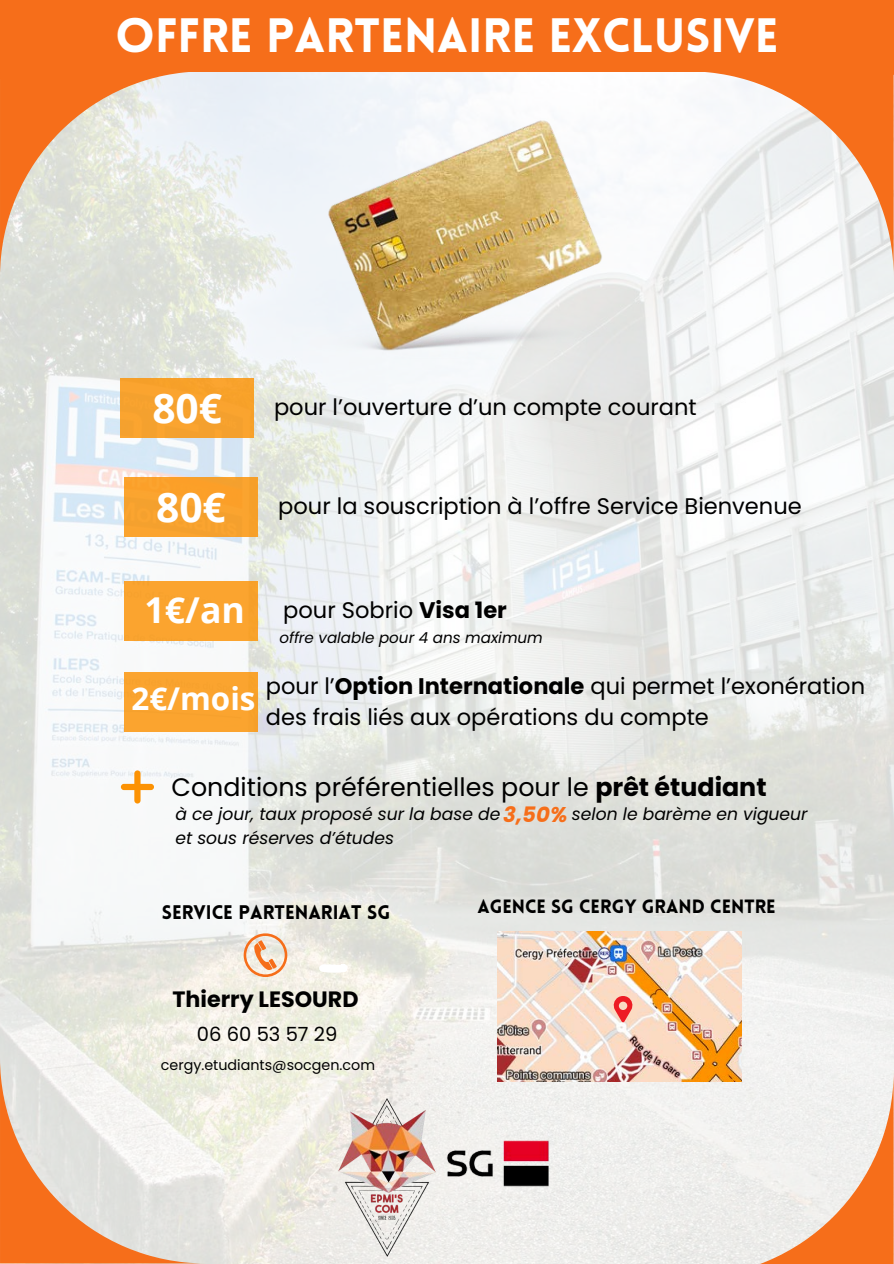
<style>
.page{position:relative;width:894px;height:1264px;background:#fff}
.page>*{position:absolute;margin:0;border:0;box-sizing:border-box;transform-origin:0 0}
.t1{font:900 47.1px "Lovelo";color:#fff}
.t2{font:700 40.65px "Open Sans";color:#fff}
.t3{font:700 35.7px "Open Sans";color:#fff}
.t4{font:700 31.35px "Open Sans";color:#fff}
.t5{font:25.2px "Poppins";color:#000}
.t6{font:22.5px/31.5px "Poppins";color:#000}
.t7{font:700 22.2px "Poppins";color:#000}
.t8{font:italic 700 21.3px "Poppins";color:#f66e1a}
.t9{font:19.5px "Poppins";color:#000}
.t10{font:900 19.2px "Lovelo";color:#000}
.t11{font:900 18.75px "Lovelo";color:#000}
.t12{font:italic 17.1px "Poppins";color:#000}
.t13{font:italic 15.15px "Poppins";color:#000}
.t14{font:14.25px "Poppins";color:#000}
.s1{font-weight:700}
</style>
<div class="page">
<img style="left:0;top:71px;width:893px;height:1192px">
<img style="left:436px;top:1130px;width:121px;height:67px">
<svg style="left:0;top:1057px;width:206px;height:206px"></svg>
<svg style="left:687px;top:1071px;width:206px;height:192px"></svg>
<div style="left:0;top:0;width:893px;height:71px;background:#f66e1a"></div>
<svg style="left:0;top:71px;width:206px;height:206px;background:#e8ccb5"></svg>
<svg style="left:687px;top:71px;width:206px;height:206px"></svg>
<div style="left:120px;top:378px;width:134px;height:60px;background:#f7a12e"></div>
<div style="left:124px;top:477px;width:133px;height:60px;background:#faa12e"></div>
<div style="left:124px;top:581px;width:134px;height:60px;background:#fba42f"></div>
<img style="left:291px;top:107px;width:362px;height:252px">
<svg style="left:121px;top:770px;width:32px;height:33px"></svg>
<img style="left:497px;top:931px;width:244px;height:150px">
<svg style="left:599px;top:986px;width:34px;height:45px;background:#f6bcaf"></svg>
<svg style="left:319px;top:963px;width:28px;height:9px"></svg>
<svg style="left:243px;top:933px;width:44px;height:44px;background:#f1c7a9"></svg>
<img style="left:338px;top:1098px;width:97px;height:158px">
<div style="left:124px;top:671px;width:134px;height:60px;background:#fba42f"></div>
<p class="t1" style="left:115px;top:16px;width:664px">OFFRE PARTENAIRE EXCLUSIVE</p>
<h1 class="t2" style="left:152px;top:379px;width:71px">80€</h1>
<p class="t6" style="left:274px;top:392px;width:424px">pour l’ouverture d’un compte courant</p>
<p class="t2" style="left:156px;top:478px;width:71px">80€</p>
<p class="t6" style="left:278px;top:490px;width:525px">pour la souscription à l’offre Service Bienvenue</p>
<h2 class="t3" style="left:145px;top:585px;width:102px">1€/an</h2>
<p class="t6" style="left:283px;top:594px;width:225px">pour Sobrio <span class="s1">Visa 1er</span></p>
<p class="t4" style="left:131px;top:676px;width:125px">2€/mois</p>
<h2 class="t13" style="left:279px;top:627px;width:265px">offre valable pour 4 ans maximum</h2>
<p class="t6" style="left:266px;top:670px;width:600px">pour l’<span class="s1">Option Internationale</span> qui permet l’exonération des frais liés aux opérations du compte</p>
<p class="t5" style="left:171px;top:770px;width:596px">Conditions préférentielles pour le <span class="s1">prêt étudiant</span></p>
<h6 class="t8" style="left:503px;top:799px;width:66px">3,50%</h6>
<h5 class="t12" style="left:175px;top:802px;width:326px">à ce jour, taux proposé sur la base de</h5>
<h5 class="t12" style="left:571px;top:802px;width:237px">selon le barème en vigueur</h5>
<h5 class="t12" style="left:175px;top:826px;width:220px">et sous réserves d’études</h5>
<p class="t10" style="left:162px;top:904px;width:230px">SERVICE PARTENARIAT SG</p>
<p class="t7" style="left:172px;top:983px;width:187px">Thierry LESOURD</p>
<h4 class="t9" style="left:197px;top:1020px;width:142px">06 60 53 57 29</h4>
<p class="t14" style="left:161px;top:1054px;width:216px">cergy.etudiants@socgen.com</p>
<p class="t11" style="left:477px;top:899px;width:300px">AGENCE SG CERGY GRAND CENTRE</p>
</div>
